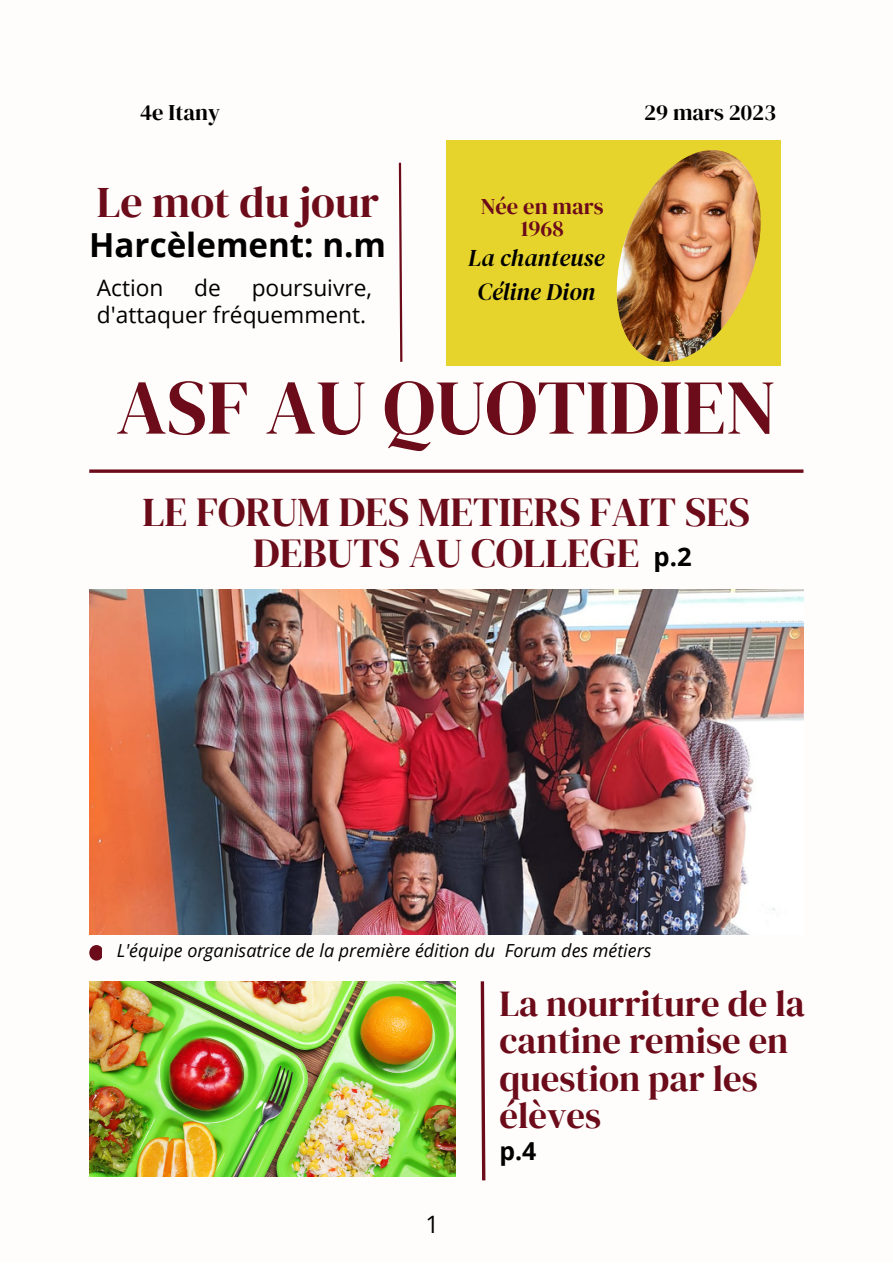
<style>
.page{position:relative;width:893px;height:1264px;background:#fff}
.page>*{position:absolute;margin:0;border:0;box-sizing:border-box;transform-origin:0 0}
.t1{font:77.4px "DM Serif Display";color:#6c0b19}
.t2{font:43.8px "DM Serif Display";color:#6c0b19}
.t3{font:40.8px/41.5px "DM Serif Display";color:#6c0b19}
.t4{font:36.75px/37px "DM Serif Display";color:#6c0b19}
.t5{font:700 33.15px "Open Sans";color:#000}
.t6{font:700 24.75px "Open Sans";color:#000}
.t7{font:italic 24.15px/33.8px "DM Serif Display";color:#000;text-align:center}
.t8{font:24px "Open Sans";color:#000}
.t9{font:22.65px/26.7px "Open Sans";color:#000;text-align:right}
.t10{font:22.5px "DM Serif Display";color:#000}
.t11{font:22.5px/22.5px "DM Serif Display";color:#6c0b19;text-align:center}
.t12{font:italic 18px "Open Sans";color:#000}
.s1{font-family:"Open Sans";font-weight:700;font-size:25.65px;color:#000}
</style>
<div class="page">
<div style="left:0;top:0;width:892px;height:1262px;background:#fffdfb"></div>
<svg style="left:89px;top:469px;width:714px;height:4px;background:#82303b"></svg>
<svg style="left:89px;top:945px;width:13px;height:15px"></svg>
<svg style="left:480px;top:981px;width:6px;height:200px"></svg>
<img style="left:89px;top:590px;width:714px;height:344px">
<img style="left:89px;top:981px;width:367px;height:195px">
<svg style="left:398px;top:162px;width:5px;height:200px"></svg>
<div style="left:446px;top:140px;width:335px;height:225px;background:#e6d32c"></div>
<img style="left:616px;top:150px;width:144px;height:212px">
<p class="t10" style="left:140px;top:97px;width:81px">4e Itany</p>
<p class="t10" style="left:644px;top:97px;width:133px">29 mars 2023</p>
<h2 class="t2" style="left:97px;top:172px;width:284px">Le mot du jour</h2>
<h3 class="t5" style="left:89px;top:221px;width:298px">Harcèlement: n.m</h3>
<p class="t9" style="left:97px;top:274px;width:68px">Action</p>
<p class="t9" style="left:194px;top:274px;width:28px">de</p>
<p class="t9" style="left:97px;top:274px;width:276px">poursuivre,<br>d'attaquer fréquemment.</p>
<p class="t11" style="left:480px;top:195px;width:124px">Née en mars<br>1968</p>
<h3 class="t7" style="left:468px;top:241px;width:138px">La chanteuse<br>Céline Dion</h3>
<h1 class="t1" style="left:116px;top:353px;width:661px">ASF AU QUOTIDIEN</h1>
<h3 class="t3" style="left:253px;top:490px;width:498px;text-indent:-111px">LE FORUM DES METIERS FAIT SES<br>DEBUTS AU COLLEGE <span class="s1">p.2</span></h3>
<p class="t12" style="left:117px;top:937px;width:536px">L'équipe organisatrice de la première édition du Forum des métiers</p>
<h3 class="t4" style="left:499px;top:984px;width:307px">La nourriture de la cantine remise en question par les élèves</h3>
<h3 class="t6" style="left:499px;top:1133px;width:38px">p.4</h3>
<h3 class="t8" style="left:425px;top:1206px;width:15px">1</h3>
</div>
